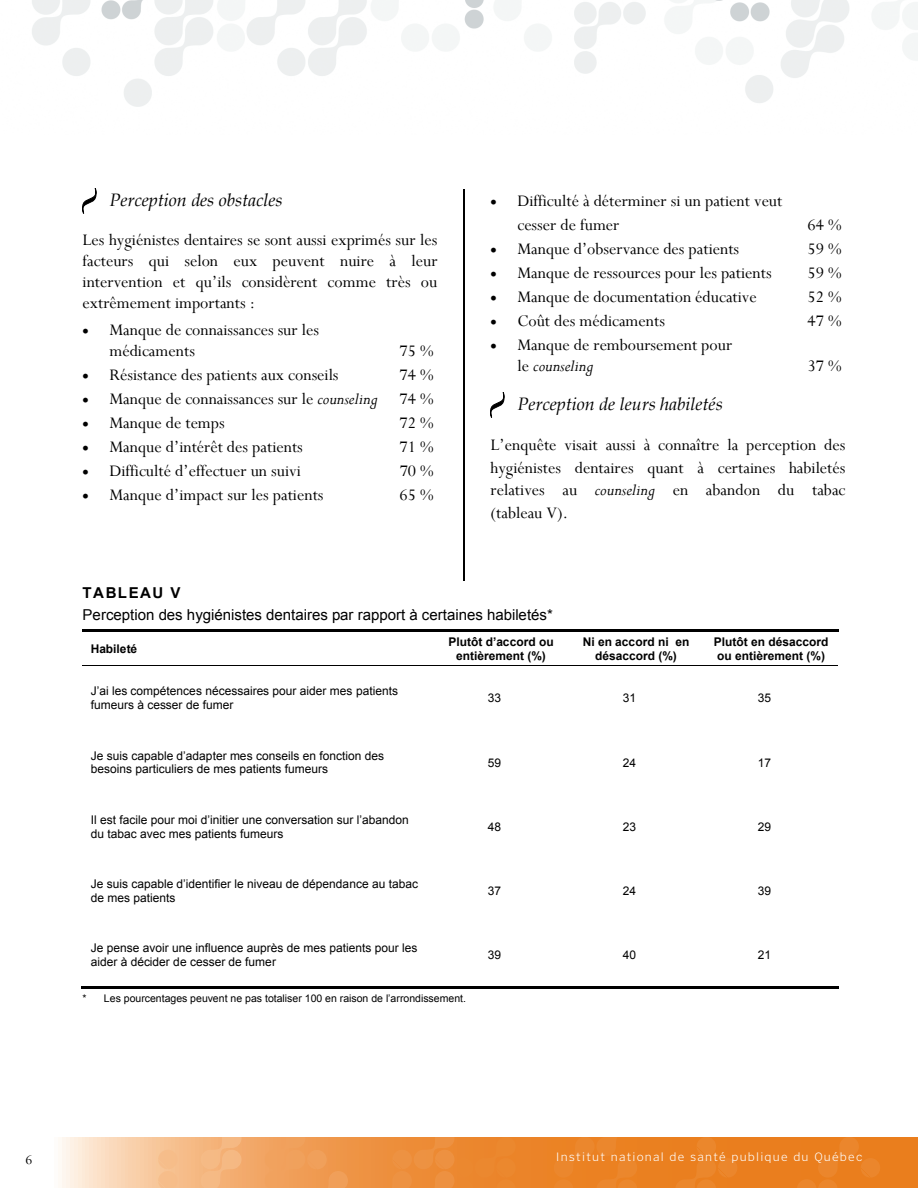
<style>
.page{position:relative;width:918px;height:1188px;background:#fff}
.page>*{position:absolute;margin:0;border:0;box-sizing:border-box;transform-origin:0 0}
.t1{font:18px/21px "Perpetua";color:#000}
.t2{font:italic 18px "Book Antiqua";color:#000}
.t3{font:15px "Arial";color:#000}
.t4{font:700 15px "Arial";letter-spacing:.095em;color:#000}
.t5{font:15px "Perpetua";color:#000}
.t6{font:12px/13.8px "Arial";color:#000}
.t7{font:700 12px/13.8px "Arial";color:#000;text-align:center}
.t8{font:300 12px "Poynter Text Sans";letter-spacing:.1em;color:#fff}
.t9{font:10.5px "Arial";color:#000}
.s1{font-family:"Pompeijana Borders";font-style:normal;font-size:13.5px}
.s2{font-style:italic}
</style>
<div class="page">
<svg style="left:62px;top:1137px;width:370px;height:51px;background:#f3b076"></svg>
<img style="left:32px;top:0;width:886px;height:107px">
<svg style="left:432px;top:1137px;width:486px;height:51px;background:#ea8224"></svg>
<hr style="left:83px;top:630px;width:487px;height:2px;background:#000">
<hr style="left:570px;top:630px;width:133px;height:2px;background:#000">
<hr style="left:703px;top:630px;width:135px;height:2px;background:#000">
<hr style="left:83px;top:665px;width:755px;height:1px;background:#000">
<hr style="left:82px;top:987px;width:352px;height:2px;background:#000">
<hr style="left:433px;top:987px;width:136px;height:2px;background:#000">
<hr style="left:568px;top:987px;width:136px;height:2px;background:#000">
<hr style="left:703px;top:987px;width:136px;height:2px;background:#000">
<hr style="left:463px;top:189px;width:2px;height:392px;background:#000">
<p class="t2" style="left:83px;top:190px;width:201px"><span class="s1">-</span> Perception des obstacles</p>
<p class="t1" style="left:83px;top:230px;width:356px;text-align:justify">Les hygiénistes dentaires se sont aussi exprimés sur les facteurs qui selon eux peuvent nuire à leur intervention et qu’ils considèrent comme très ou extrêmement importants :</p>
<p class="t1" style="left:109px;top:320px;width:211px;text-indent:-27px">• Manque de connaissances sur les médicaments</p>
<p class="t1" style="left:400px;top:341px;width:36px">75 %</p>
<p class="t1" style="left:83px;top:365px;width:258px">• Résistance des patients aux conseils</p>
<p class="t1" style="left:400px;top:365px;width:36px">74 %</p>
<p class="t1" style="left:83px;top:389px;width:352px">• Manque de connaissances sur le <span class="s2">counseling</span> 74 %</p>
<p class="t1" style="left:83px;top:413px;width:144px">• Manque de temps</p>
<p class="t1" style="left:399px;top:413px;width:36px">72 %</p>
<p class="t1" style="left:83px;top:437px;width:222px">• Manque d’intérêt des patients</p>
<p class="t1" style="left:400px;top:437px;width:36px">71 %</p>
<p class="t1" style="left:83px;top:461px;width:220px">• Difficulté d’effectuer un suivi</p>
<p class="t1" style="left:400px;top:461px;width:36px">70 %</p>
<p class="t1" style="left:83px;top:485px;width:242px">• Manque d’impact sur les patients</p>
<p class="t1" style="left:400px;top:485px;width:36px">65 %</p>
<p class="t1" style="left:517px;top:190px;width:267px;line-height:24px;text-indent:-27px">• Difficulté à déterminer si un patient veut cesser de fumer</p>
<p class="t1" style="left:808px;top:215px;width:36px">64 %</p>
<p class="t1" style="left:491px;top:239px;width:250px">• Manque d’observance des patients</p>
<p class="t1" style="left:808px;top:239px;width:36px">59 %</p>
<p class="t1" style="left:491px;top:263px;width:283px">• Manque de ressources pour les patients</p>
<p class="t1" style="left:808px;top:263px;width:36px">59 %</p>
<p class="t1" style="left:491px;top:287px;width:268px">• Manque de documentation éducative</p>
<p class="t1" style="left:807px;top:287px;width:36px">52 %</p>
<p class="t1" style="left:491px;top:311px;width:176px">• Coût des médicaments</p>
<p class="t1" style="left:808px;top:311px;width:36px">47 %</p>
<p class="t1" style="left:518px;top:335px;width:216px;text-indent:-27px">• Manque de remboursement pour le <span class="s2">counseling</span></p>
<p class="t1" style="left:807px;top:356px;width:36px">37 %</p>
<p class="t2" style="left:491px;top:394px;width:234px"><span class="s1">-</span> Perception de leurs habiletés</p>
<p class="t1" style="left:491px;top:435px;width:356px;line-height:22.5px;text-align:justify">L’enquête visait aussi à connaître la perception des hygiénistes dentaires quant à certaines habiletés relatives au <span class="s2">counseling</span> en abandon du tabac (tableau V).</p>
<p class="t4" style="left:83px;top:584px;width:99px">TABLEAU V</p>
<p class="t3" style="left:83px;top:607px;width:472px">Perception des hygiénistes dentaires par rapport à certaines habiletés*</p>
<p class="t7" style="left:91px;top:642px;width:48px">Habileté</p>
<p class="t7" style="left:448px;top:635px;width:107px">Plutôt d’accord ou entièrement (%)</p>
<p class="t7" style="left:583px;top:635px;width:108px">Ni en accord ni en désaccord (%)</p>
<p class="t7" style="left:714px;top:635px;width:116px;text-align:left">Plutôt en désaccord ou entièrement (%)</p>
<p class="t6" style="left:91px;top:684px;width:309px">J’ai les compétences nécessaires pour aider mes patients fumeurs à cesser de fumer</p>
<p class="t6" style="left:488px;top:691px;width:15px">33</p>
<p class="t6" style="left:623px;top:691px;width:15px">31</p>
<p class="t6" style="left:758px;top:691px;width:15px">35</p>
<p class="t6" style="left:91px;top:749px;width:295px">Je suis capable d’adapter mes conseils en fonction des besoins particuliers de mes patients fumeurs</p>
<p class="t6" style="left:488px;top:756px;width:15px">59</p>
<p class="t6" style="left:623px;top:756px;width:15px">24</p>
<p class="t6" style="left:758px;top:756px;width:15px">17</p>
<p class="t6" style="left:91px;top:813px;width:320px">Il est facile pour moi d’initier une conversation sur l’abandon du tabac avec mes patients fumeurs</p>
<p class="t6" style="left:488px;top:820px;width:15px">48</p>
<p class="t6" style="left:623px;top:820px;width:15px">23</p>
<p class="t6" style="left:758px;top:820px;width:15px">29</p>
<p class="t6" style="left:91px;top:877px;width:329px">Je suis capable d’identifier le niveau de dépendance au tabac de mes patients</p>
<p class="t6" style="left:488px;top:884px;width:15px">37</p>
<p class="t6" style="left:623px;top:884px;width:15px">24</p>
<p class="t6" style="left:758px;top:884px;width:15px">39</p>
<p class="t6" style="left:91px;top:941px;width:328px">Je pense avoir une influence auprès de mes patients pour les aider à décider de cesser de fumer</p>
<p class="t6" style="left:488px;top:948px;width:15px">39</p>
<p class="t6" style="left:623px;top:948px;width:15px">40</p>
<p class="t6" style="left:758px;top:948px;width:15px">21</p>
<p class="t9" style="left:83px;top:992px;width:385px">* Les pourcentages peuvent ne pas totaliser 100 en raison de l’arrondissement.</p>
<p class="t5" style="left:26px;top:1152px;width:8px">6</p>
<p class="t8" style="left:556px;top:1150px;width:308px">Institut national de santé publique du Québec</p>
</div>
